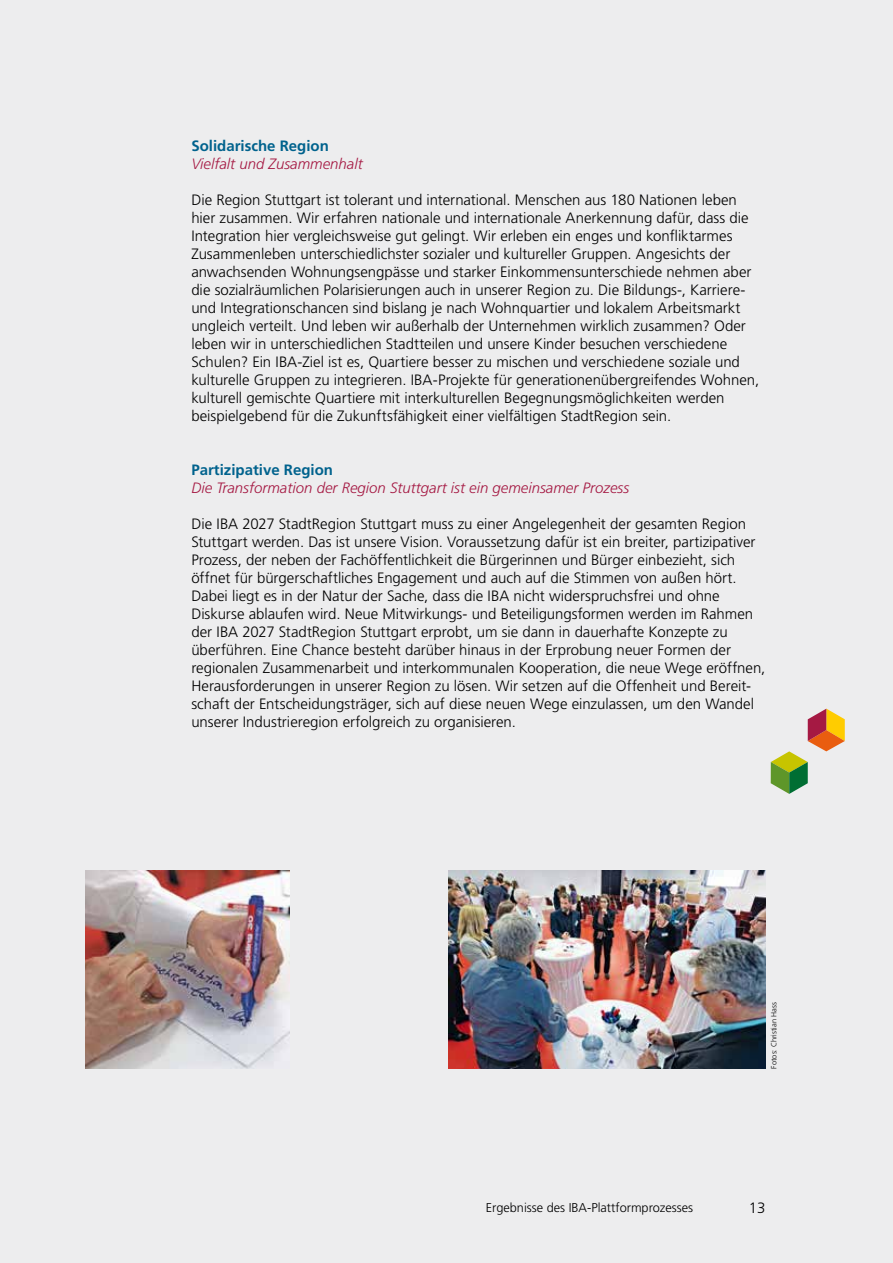
<style>
.page{position:relative;width:893px;height:1263px;background:#ededee}
.page>*{position:absolute;margin:0;border:0;box-sizing:border-box;transform-origin:0 0}
.t1{font:300 15px/18px "Frutiger";color:#000}
.t2{font:italic 300 15px "Frutiger";color:#a51943}
.t3{font:700 15px "Frutiger";color:#00628d}
.t4{font:300 12.75px "Frutiger";color:#000}
.t5{font:300 7.5px "Frutiger";color:#000}
</style>
<div class="page">
<img style="left:85px;top:871px;width:204px;height:198px">
<img style="left:449px;top:870px;width:316px;height:199px">
<svg style="left:771px;top:709px;width:74px;height:85px"></svg>
<p class="t3" style="left:191px;top:139px;width:139px">Solidarische Region</p>
<p class="t2" style="left:191px;top:157px;width:173px">Vielfalt und Zusammenhalt</p>
<p class="t1" style="left:191px;top:191px;width:569px">Die Region Stuttgart ist tolerant und international. Menschen aus 180 Nationen leben hier zusammen. Wir erfahren nationale und internationale Anerkennung dafür, dass die Integration hier vergleichsweise gut gelingt. Wir erleben ein enges und konfliktarmes Zusammenleben unterschiedlichster sozialer und kultureller Gruppen. Angesichts der anwachsenden Wohnungsengpässe und starker Einkommensunterschiede nehmen aber die sozialräumlichen Polarisierungen auch in unserer Region zu. Die Bildungs-, Karriere&shy;und Integrationschancen sind bislang je nach Wohnquartier und lokalem Arbeitsmarkt ungleich verteilt. Und leben wir außerhalb der Unternehmen wirklich zusammen? Oder leben wir in unterschiedlichen Stadtteilen und unsere Kinder besuchen verschiedene Schulen? Ein IBA-Ziel ist es, Quartiere besser zu mischen und verschiedene soziale und kulturelle Gruppen zu integrieren. IBA-Projekte für generationenübergreifendes Wohnen, kulturell gemischte Quartiere mit interkulturellen Begegnungsmöglichkeiten werden beispielgebend für die Zukunftsfähigkeit einer vielfältigen StadtRegion sein.</p>
<p class="t3" style="left:191px;top:463px;width:143px">Partizipative Region</p>
<p class="t2" style="left:191px;top:481px;width:439px">Die Transformation der Region Stuttgart ist ein gemeinsamer Prozess</p>
<p class="t1" style="left:191px;top:515px;width:576px">Die IBA 2027 StadtRegion Stuttgart muss zu einer Angelegenheit der gesamten Region Stuttgart werden. Das ist unsere Vision. Voraussetzung dafür ist ein breiter, partizipativer Prozess, der neben der Fachöffentlichkeit die Bürgerinnen und Bürger einbezieht, sich öffnet für bürgerschaftliches Engagement und auch auf die Stimmen von außen hört.<br>Dabei liegt es in der Natur der Sache, dass die IBA nicht widerspruchsfrei und ohne Diskurse ablaufen wird. Neue Mitwirkungs- und Beteiligungsformen werden im Rahmen der IBA 2027 StadtRegion Stuttgart erprobt, um sie dann in dauerhafte Konzepte zu überführen. Eine Chance besteht darüber hinaus in der Erprobung neuer Formen der regionalen Zusammenarbeit und interkommunalen Kooperation, die neue Wege eröffnen, Herausforderungen in unserer Region zu lösen. Wir setzen auf die Offenheit und Bereit&shy;schaft der Entscheidungsträger, sich auf diese neuen Wege einzulassen, um den Wandel unserer Industrieregion erfolgreich zu organisieren.</p>
<p class="t5" style="left:770px;top:1069px;width:68px;rotate:-90deg">Fotos: Christian Hass</p>
<p class="t4" style="left:486px;top:1201px;width:209px">Ergebnisse des IBA-Plattformprozesses</p>
<p class="t1" style="left:749px;top:1199px;width:18px">13</p>
</div>
